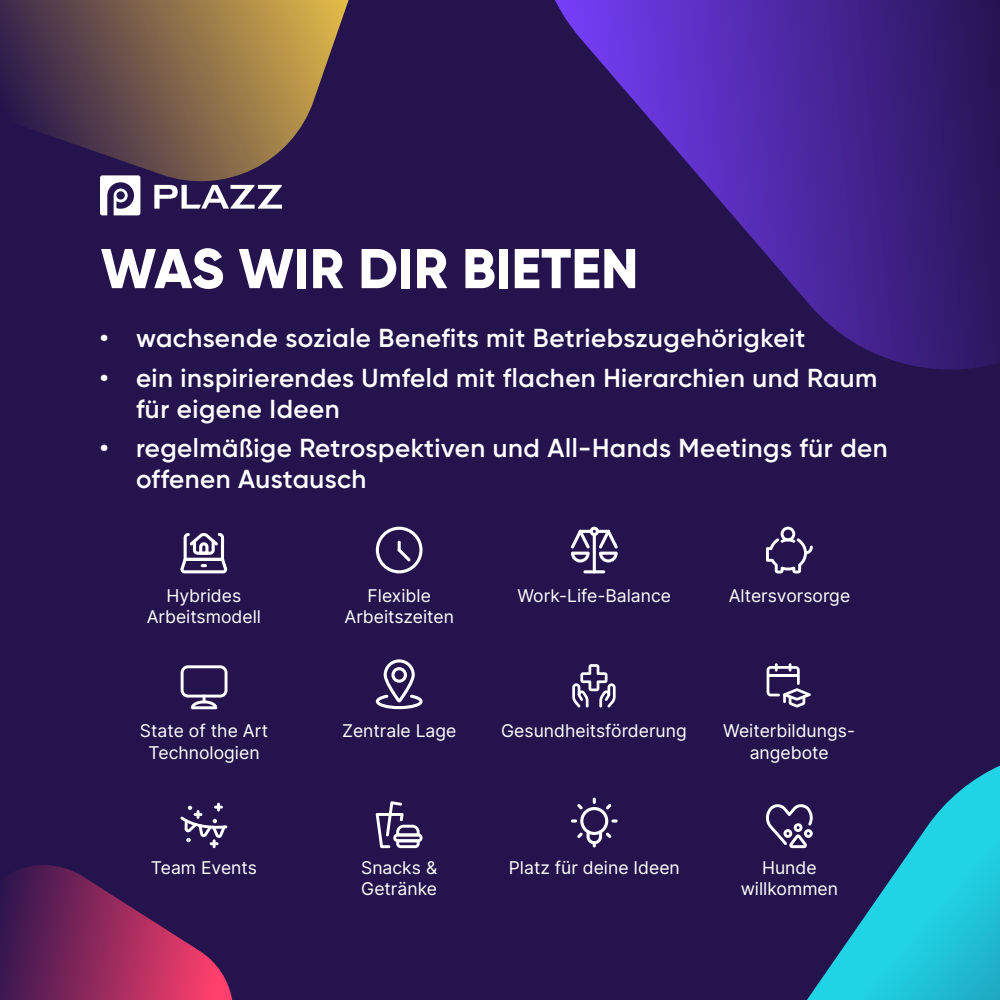
<style>
.page{position:relative;width:1000px;height:1000px;background:#24134d}
.page>*{position:absolute;margin:0;border:0;box-sizing:border-box;transform-origin:0 0}
.t1{font:800 56px "Gilroy";color:#fff}
.t2{font:600 26px/31.2px "Gilroy";letter-spacing:.02em;color:#fff}
.t3{font:17.6px/21px "Inter";color:#fff;text-align:center}
</style>
<div class="page">
<svg style="left:0;top:0;width:349px;height:196px"></svg>
<svg style="left:100px;top:175px;width:40px;height:40px"></svg>
<svg style="left:154px;top:185px;width:128px;height:24px"></svg>
<svg style="left:555px;top:0;width:445px;height:370px"></svg>
<svg style="left:0;top:865px;width:232px;height:135px"></svg>
<svg style="left:807px;top:766px;width:193px;height:234px"></svg>
<svg style="left:766px;top:527px;width:47px;height:46px"></svg>
<svg style="left:376px;top:527px;width:47px;height:46px"></svg>
<svg style="left:180px;top:532px;width:47px;height:41px"></svg>
<hr style="left:593px;top:533px;width:3px;height:40px;background:#fff;border-radius:2px">
<hr style="left:583px;top:570px;width:22px;height:3px;background:#fff;border-radius:2px">
<svg style="left:571px;top:527px;width:47px;height:36px"></svg>
<svg style="left:181px;top:665px;width:46px;height:44px"></svg>
<svg style="left:376px;top:659px;width:47px;height:50px"></svg>
<svg style="left:572px;top:664px;width:44px;height:44px"></svg>
<svg style="left:767px;top:663px;width:44px;height:44px"></svg>
<svg style="left:571px;top:798px;width:47px;height:49px"></svg>
<svg style="left:180px;top:803px;width:47px;height:45px"></svg>
<svg style="left:376px;top:801px;width:47px;height:47px"></svg>
<svg style="left:766px;top:804px;width:48px;height:44px"></svg>
<h1 class="t1" style="left:101px;top:233px;width:539px">WAS WIR DIR BIETEN</h1>
<h2 class="t2" style="left:100px;top:322px;width:707px">• wachsende soziale Benefits mit Betriebszugehörigkeit</h2>
<h2 class="t2" style="left:136px;top:362px;width:743px;text-indent:-36px">• ein inspirierendes Umfeld mit flachen Hierarchien und Raum für eigene Ideen</h2>
<h2 class="t2" style="left:136px;top:432px;width:753px;text-indent:-36px">• regelmäßige Retrospektiven und All-Hands Meetings für den offenen Austausch</h2>
<p class="t3" style="left:147px;top:584px;width:116px">Hybrides<br>Arbeitsmodell</p>
<p class="t3" style="left:344px;top:584px;width:111px">Flexible<br>Arbeitszeiten</p>
<p class="t3" style="left:518px;top:584px;width:155px">Work-Life-Balance</p>
<p class="t3" style="left:729px;top:584px;width:123px">Altersvorsorge</p>
<p class="t3" style="left:140px;top:720px;width:130px">State of the Art<br>Technologien</p>
<p class="t3" style="left:342px;top:720px;width:116px">Zentrale Lage</p>
<p class="t3" style="left:501px;top:720px;width:187px">Gesundheitsförderung</p>
<p class="t3" style="left:723px;top:720px;width:133px">Weiterbildungs&shy;angebote</p>
<p class="t3" style="left:151px;top:856px;width:108px">Team Events</p>
<p class="t3" style="left:361px;top:856px;width:78px">Snacks &amp;</p>
<p class="t3" style="left:509px;top:856px;width:173px">Platz für deine Ideen</p>
<p class="t3" style="left:361px;top:878px;width:77px">Getränke</p>
<p class="t3" style="left:741px;top:856px;width:99px">Hunde willkommen</p>
</div>
